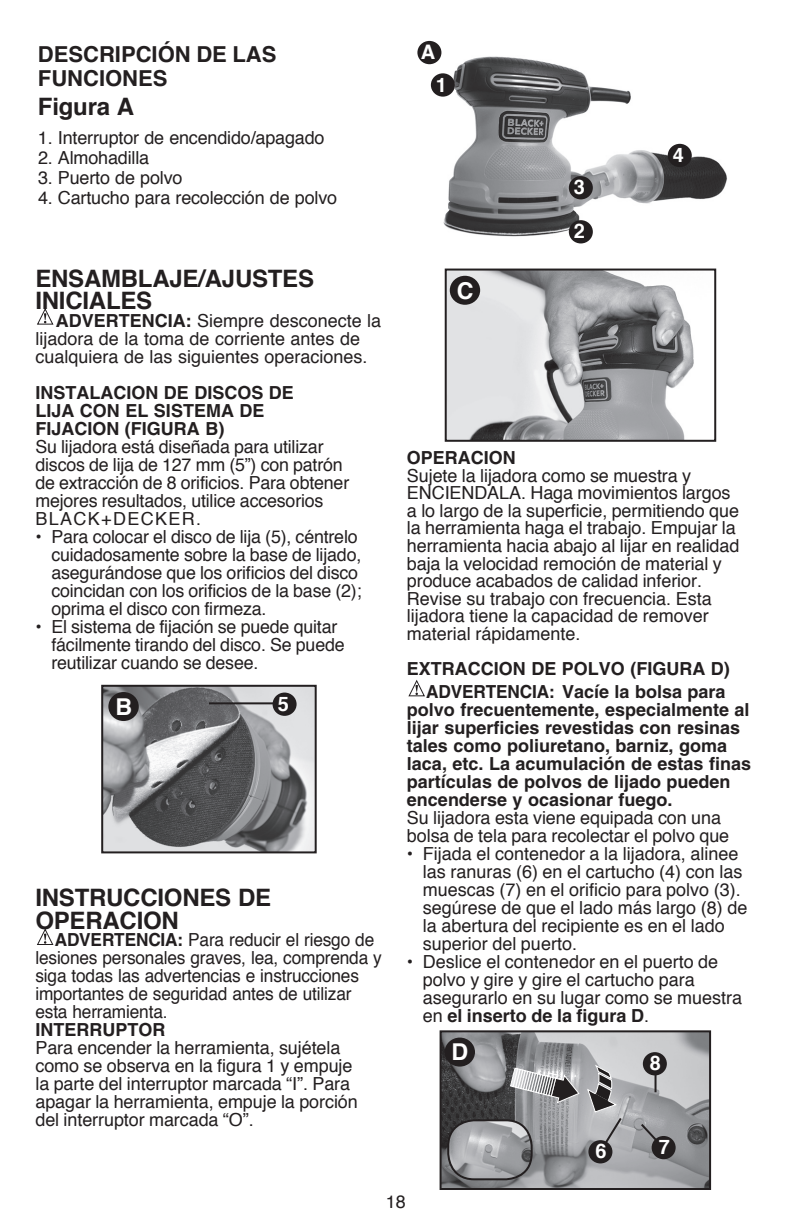
<style>
.page{position:relative;width:792px;height:1224px;background:#fff}
.page>*{position:absolute;margin:0;border:0;box-sizing:border-box;transform-origin:0 0}
.t1{font:700 24px/22px "Helvetica";letter-spacing:-.01em;color:#231f20}
.t2{font:700 23.2px "Helvetica";color:#fff}
.t3{font:700 22px/24px "Helvetica";color:#231f20}
.t4{font:700 20px "Helvetica";color:#fff}
.t5{font:18px/18px "Helvetica";letter-spacing:-.005em;color:#231f20}
.t6{font:700 18px/18px "Helvetica LT Std";color:#231f20}
.t7{font:18px/18px "Helvetica";letter-spacing:-.005em;color:#231f20;scale:.96 1}
.s1{font-family:"Helvetica LT Std";font-weight:700}
.s2{font-weight:700}
</style>
<div class="page">
<img style="left:448px;top:272px;width:246px;height:167px">
<div style="left:445px;top:269px;width:271px;height:173px;border:2px solid #231f20"></div>
<div style="left:450px;top:276px;width:30px;height:29px;background:#231f20;border-radius:50%"></div>
<img style="left:421px;top:52px;width:306px;height:187px">
<div style="left:569px;top:220px;width:24px;height:23px;background:#231f20;border-radius:50%"></div>
<div style="left:431px;top:73px;width:24px;height:24px;background:#231f20;border-radius:50%"></div>
<div style="left:417px;top:41px;width:24px;height:23px;background:#231f20;border-radius:50%"></div>
<div style="left:569px;top:176px;width:24px;height:23px;background:#231f20;border-radius:50%"></div>
<div style="left:668px;top:144px;width:24px;height:23px;background:#231f20;border-radius:50%"></div>
<img style="left:104px;top:688px;width:210px;height:162px">
<div style="left:101px;top:685px;width:216px;height:168px;border:2px solid #231f20"></div>
<div style="left:108px;top:692px;width:31px;height:29px;background:#231f20;border-radius:50%"></div>
<hr style="left:209px;top:702px;width:74px;height:2px;background:#231f20">
<div style="left:273px;top:693px;width:24px;height:23px;background:#231f20;border-radius:50%"></div>
<img style="left:443px;top:1033px;width:265px;height:154px">
<svg style="left:510px;top:1068px;width:69px;height:35px;background:#a0a0a2"></svg>
<div style="left:440px;top:1030px;width:271px;height:160px;border:2px solid #231f20"></div>
<div style="left:445px;top:1038px;width:30px;height:29px;background:#231f20;border-radius:50%"></div>
<img style="left:448px;top:1120px;width:84px;height:59px">
<div style="left:447px;top:1119px;width:86px;height:61px;border:2px solid #231f20;border-radius:26px"></div>
<svg style="left:639px;top:1122px;width:26px;height:28px"></svg>
<svg style="left:587px;top:1065px;width:37px;height:87px;background:#a2a3a5"></svg>
<hr style="left:655px;top:1063px;width:2px;height:29px;background:#231f20">
<div style="left:588px;top:1140px;width:24px;height:23px;background:#231f20;border-radius:50%"></div>
<div style="left:652px;top:1136px;width:24px;height:23px;background:#231f20;border-radius:50%"></div>
<div style="left:643px;top:1052px;width:24px;height:23px;background:#231f20;border-radius:50%"></div>
<svg style="left:37px;top:308px;width:17px;height:17px"></svg>
<svg style="left:37px;top:928px;width:17px;height:17px"></svg>
<svg style="left:408px;top:680px;width:17px;height:17px"></svg>
<p class="t3" style="left:38px;top:43px;width:240px">DESCRIPCIÓN DE LAS<br>FUNCIONES</p>
<h1 class="t1" style="left:38px;top:96px;width:98px">Figura A</h1>
<p class="t5" style="left:38px;top:130px;width:288px">1. Interruptor de encendido/apagado</p>
<p class="t5" style="left:38px;top:150px;width:113px">2. Almohadilla</p>
<p class="t5" style="left:38px;top:170px;width:146px">3. Puerto de polvo</p>
<p class="t5" style="left:38px;top:190px;width:301px">4. Cartucho para recolección de polvo</p>
<h1 class="t1" style="left:35px;top:267px;width:280px">ENSAMBLAJE/AJUSTES<br>INICIALES</h1>
<p class="t5" style="left:35px;top:312px;width:347px;text-indent:20px"><span class="s1">ADVERTENCIA:</span> Siempre desconecte la lijadora de la toma de corriente antes de cualquiera de las siguientes operaciones.</p>
<p class="t6" style="left:35px;top:383px;width:260px">INSTALACION DE DISCOS DE<br>LIJA CON EL SISTEMA DE<br>FIJACION (figura</p>
<p class="t6" style="left:205px;top:419px;width:20px">b)</p>
<p class="t5" style="left:35px;top:438px;width:315px">Su lijadora está diseñada para utilizar discos de lija de 127 mm (5”) con patrón de extracción de 8 orificios. Para obtener mejores resultados, utilice accesorios Black</p>
<p class="t5" style="left:101px;top:510px;width:39px">+Decker-</p>
<p class="t5" style="left:196px;top:510px;width:6px">.</p>
<p class="t5" style="left:51px;top:528px;width:312px;text-indent:-16px">• Para colocar el disco de lija (5), céntrelo cuidadosamente sobre la base de lijado, asegurándose que los orificios del disco coincidan con los orificios de la base (2); oprima el disco con firmeza.</p>
<p class="t5" style="left:51px;top:618px;width:295px;text-indent:-16px">• El sistema de fijación se puede quitar fácilmente tirando del disco. Se puede reutilizar cuando se desee.</p>
<p class="t2" style="left:115px;top:688px;width:15px">B</p>
<p class="t4" style="left:278px;top:688px;width:13px">5</p>
<h1 class="t1" style="left:35px;top:887px;width:237px">INSTRUCCIONES DE<br>OPERACION</h1>
<p class="t7" style="left:35px;top:932px;width:362px;text-indent:19px"><span class="s1">ADVERTENCIA:</span> Para reducir el riesgo de lesiones personales graves, lea, comprenda y siga todas las advertencias e instrucciones importantes de seguridad antes de utilizar esta herramienta.</p>
<p class="t6" style="left:35px;top:1021px;width:131px">INTERRUPTOR</p>
<p class="t5" style="left:35px;top:1040px;width:324px">Para encender la herramienta, sujétela como se observa en la figura 1 y empuje la parte del interruptor marcada “I”. Para apagar la herramienta, empuje la porción del interruptor marcada “O”.</p>
<p class="t4" style="left:421px;top:36px;width:16px">A</p>
<p class="t4" style="left:436px;top:68px;width:13px">1</p>
<p class="t2" style="left:457px;top:272px;width:18px">C</p>
<p class="t4" style="left:574px;top:171px;width:13px">3</p>
<p class="t4" style="left:574px;top:215px;width:13px">2</p>
<p class="t4" style="left:673px;top:139px;width:13px">4</p>
<p class="t6" style="left:407px;top:448px;width:111px">OPERACION</p>
<p class="t5" style="left:407px;top:467px;width:334px">Sujete la lijadora como se muestra y ENCIENDALA. Haga movimientos largos a lo largo de la superficie, permitiendo que la herramienta haga el trabajo. Empujar la herramienta hacia abajo al lijar en realidad baja la velocidad remoción de material y produce acabados de calidad inferior.<br>Revise su trabajo con frecuencia. Esta lijadora tiene la capacidad de remover material rápidamente.</p>
<p class="t6" style="left:407px;top:660px;width:242px">EXTRACCION DE POLVO (figura</p>
<p class="t6" style="left:426px;top:657px;width:305px;line-height:22.6px;text-align:right">d)<br>ADVERTENCIA: Vacíe la bolsa para</p>
<p class="t6" style="left:407px;top:700px;width:346px">polvo frecuentemente, especialmente al lijar superficies revestidas con resinas tales como poliuretano, barniz, goma laca, etc. La acumulación de estas finas partículas de polvos de lijado pueden encenderse y ocasionar fuego.</p>
<p class="t5" style="left:407px;top:809px;width:324px">Su lijadora esta viene equipada con una bolsa de tela para recolectar el polvo que</p>
<p class="t5" style="left:423px;top:845px;width:326px;text-indent:-16px">• Fijada el contenedor a la lijadora, alinee las ranuras (6) en el cartucho (4) con las muescas (7) en el orificio para polvo (3). segúrese de que el lado más largo (8) de la abertura del recipiente es en el lado superior del puerto.</p>
<p class="t5" style="left:423px;top:953px;width:321px;text-indent:-16px">• Deslice el contenedor en el puerto de polvo y gire y gire el cartucho para asegurarlo en su lugar como se muestra en <span class="s2">el inserto de la figura D</span>.</p>
<p class="t2" style="left:452px;top:1033px;width:18px">D</p>
<p class="t4" style="left:650px;top:1047px;width:13px">8</p>
<p class="t4" style="left:596px;top:1135px;width:13px">6</p>
<p class="t4" style="left:659px;top:1131px;width:13px">7</p>
<p class="t5" style="left:386px;top:1195px;width:22px">18</p>
</div>
